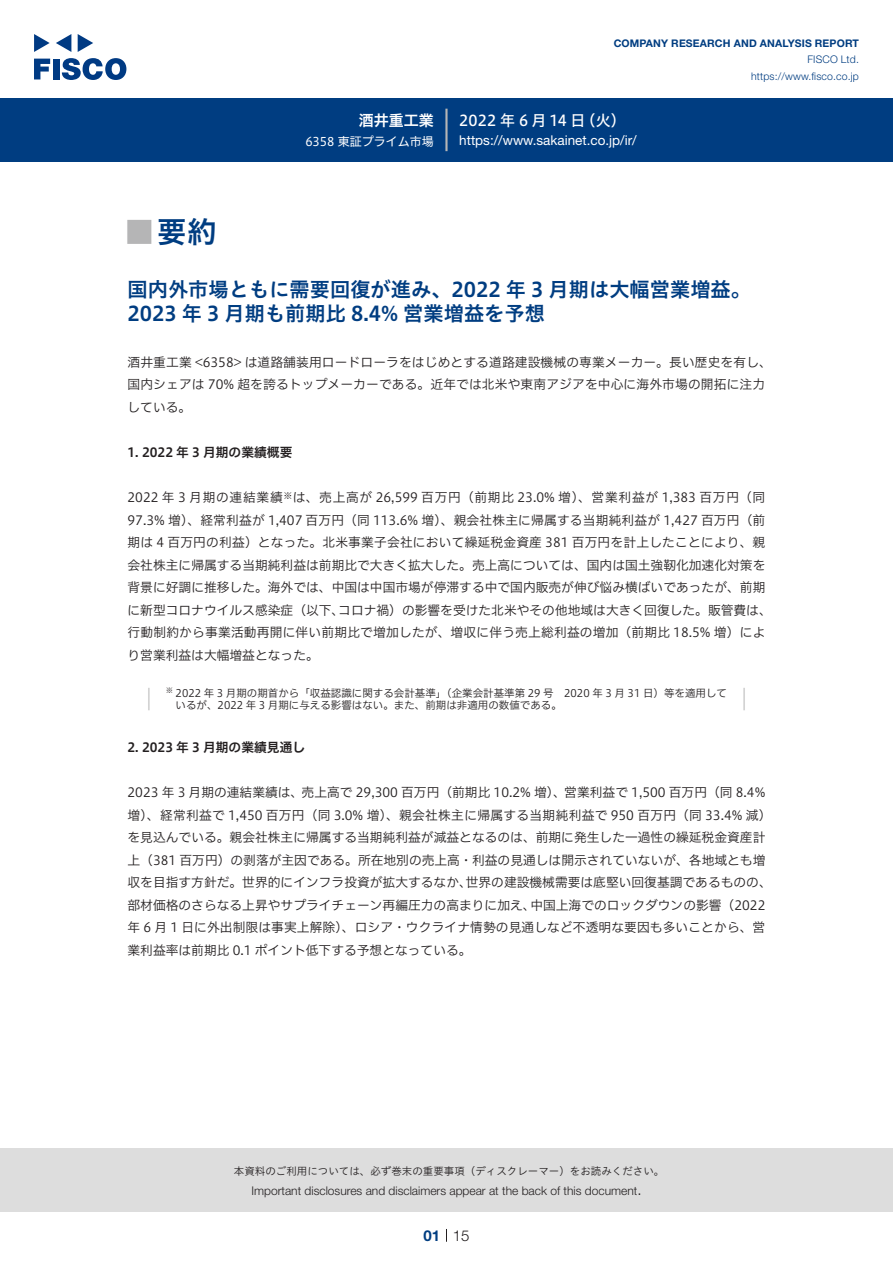
<style>
.page{position:relative;width:893px;height:1263px;background:#fff}
.page>*{position:absolute;margin:0;border:0;box-sizing:border-box;transform-origin:0 0}
.t1{font:30px "Hiragino UD Sans Std N W6";color:#003d81}
.t2{font:24px "Hiragino UD Sans Std N W6";color:#b5b5b6}
.t3{font:20.25px/24px "Hiragino UD Sans Std W6";color:#003d81}
.t4{font:15px "Hiragino UD Sans F Std N W5";letter-spacing:.005em;color:#fff}
.t5{font:15px "Hiragino UD Sans F Std N W6";color:#fff}
.t6{font:300 15px "Helvetica Neue LT Std";color:#231f20}
.t7{font:700 15px "Helvetica Neue LT Std";color:#003d81}
.t8{font:13.5px "Helvetica Neue LT Std";color:#fff}
.t9{font:12.75px/22.5px "Hiragino UD Sans F Std N W3";color:#231f20}
.t10{font:12.75px "Hiragino UD Sans F Std N W3";letter-spacing:.025em;color:#231f20}
.t11{font:12.75px "Hiragino UD Sans F Std N W3";letter-spacing:.055em;color:#231f20}
.t12{font:12.75px "Hiragino UD Sans F Std N W6";color:#231f20}
.t13{font:300 12px "Helvetica Neue LT Std";color:#231f20}
.t14{font:12px "Hiragino UD Sans F Std N W4";color:#fff}
.t15{font:10.5px "Hiragino UD Sans F Std N W3";color:#231f20}
.t16{font:10.5px "Hiragino UD Sans Std W3";color:#231f20}
.t17{font:700 10.5px "Helvetica Neue LT Std";letter-spacing:.015em;color:#003d81}
.t18{font:300 10.5px/16.5px "Helvetica Neue LT Std";letter-spacing:.015em;color:#003d81;text-align:right}
.t19{font:8.85px "Hiragino UD Sans F Std N W3";color:#231f20}
.t20{font:7.35px "Hiragino UD Sans F Std N W3";color:#231f20}
</style>
<div class="page">
<div style="left:0;top:1148px;width:893px;height:64px;background:#ddd"></div>
<svg style="left:34px;top:59px;width:16px;height:20px"></svg>
<div style="left:53px;top:59px;width:6px;height:20px;background:#003a83"></div>
<svg style="left:62px;top:58px;width:64px;height:22px"></svg>
<svg style="left:34px;top:34px;width:16px;height:18px"></svg>
<svg style="left:78px;top:34px;width:15px;height:18px"></svg>
<svg style="left:56px;top:34px;width:15px;height:18px"></svg>
<div style="left:0;top:98px;width:893px;height:64px;background:#003d81"></div>
<hr style="left:445px;top:109px;width:3px;height:42px;background:#b5b5b6">
<svg style="left:446px;top:1229px;width:1px;height:13px"></svg>
<hr style="left:148px;top:688px;width:2px;height:22px;background:#d3d3d3">
<hr style="left:743px;top:688px;width:2px;height:22px;background:#d3d3d3">
<p class="t5" style="left:359px;top:109px;width:76px">酒井重工業</p>
<p class="t14" style="left:305px;top:132px;width:130px">6358 東証プライム市場</p>
<p class="t17" style="left:614px;top:37px;width:247px">COMPANY RESEARCH AND ANALYSIS REPORT</p>
<p class="t18" style="left:751px;top:51px;width:109px">FISCO Ltd. https://www.fisco.co j p.</p>
<p class="t4" style="left:581px;top:109px;width:47px">（火(</p>
<p class="t4" style="left:459px;top:109px;width:128px">2022 年 6 月 14 日</p>
<p class="t8" style="left:459px;top:132px;width:179px">https://www.sakainet. c o j p. /i r/</p>
<h1 class="t1" style="left:157px;top:209px;width:61px">要約</h1>
<h2 class="t2" style="left:128px;top:213px;width:25px">█</h2>
<h3 class="t3" style="left:128px;top:276px;width:625px">国内外市場ともに需要回復が進み、2022 年 3 月期は大幅営業増益。<br>2023 年 3 月期も前期比 8.4% 営業増益を予想</h3>
<p class="t9" style="left:128px;top:350px;width:646px">酒井重工業 &lt;6358&gt; は道路舗装用ロードローラをはじめとする道路建設機械の専業メーカー。長い歴史を有し、国内シェアは 70% 超を誇るトップメーカーである。近年では北米や東南アジアを中心に海外市場の開拓に注力している。</p>
<p class="t12" style="left:128px;top:442px;width:166px">1. 2022 年 3 月期の業績概要</p>
<p class="t11" style="left:293px;top:488px;width:474px">は、売上高が 26,599 百万円（前期比 23.0% 増）、営業利益が 1,383 百万円（同</p>
<p class="t11" style="left:128px;top:488px;width:157px">2022 年 3 月期の連結業績</p>
<p class="t9" style="left:128px;top:508px;width:639px">97.3% 増）、経常利益が 1,407 百万円（同 113.6% 増）、親会社株主に帰属する当期純利益が 1,427 百万円（前</p>
<p class="t9" style="left:128px;top:530px;width:639px">期は 4 百万円の利益）となった。北米事業子会社において繰延税金資産 381 百万円を計上したことにより、親</p>
<p class="t9" style="left:128px;top:553px;width:639px">会社株主に帰属する当期純利益は前期比で大きく拡大した。売上高については、国内は国土強靭化加速化対策を</p>
<p class="t9" style="left:128px;top:575px;width:639px">背景に好調に推移した。海外では、中国は中国市場が停滞する中で国内販売が伸び悩み横ばいであったが、前期</p>
<p class="t9" style="left:338px;top:598px;width:435px">コロナ禍）の影響を受けた北米やその他地域は大きく回復した。販管費は、</p>
<p class="t19" style="left:283px;top:489px;width:10px">※</p>
<p class="t9" style="left:128px;top:598px;width:639px">に新型コロナウイルス感染症（以下、<br>行動制約から事業活動再開に伴い前期比で増加したが、増収に伴う売上総利益の増加（前期比 18.5% 増）により営業利益は大幅増益となった。</p>
<p class="t15" style="left:176px;top:685px;width:553px">2022 年 3 月期の期首から「収益認識に関する会計基準」（企業会計基準第 29 号　2020 年 3 月 31 日）等を適用して</p>
<p class="t20" style="left:166px;top:684px;width:9px">※</p>
<p class="t15" style="left:176px;top:697px;width:388px">いるが、2022 年 3 月期に与える影響はない。また、前期は非適用の数値である。</p>
<p class="t12" style="left:128px;top:738px;width:179px">2. 2023 年 3 月期の業績見通し</p>
<p class="t9" style="left:128px;top:780px;width:639px">2023 年 3 月期の連結業績は、売上高で 29,300 百万円（前期比 10.2% 増）、営業利益で 1,500 百万円（同 8.4%</p>
<p class="t10" style="left:128px;top:805px;width:646px">増）、経常利益で 1,450 百万円（同 3.0% 増）、親会社株主に帰属する当期純利益で 950 百万円（同 33.4% 減(</p>
<p class="t9" style="left:128px;top:825px;width:639px">を見込んでいる。親会社株主に帰属する当期純利益が減益となるのは、前期に発生した一過性の繰延税金資産計</p>
<p class="t9" style="left:128px;top:848px;width:639px">上（381 百万円）の剥落が主因である。所在地別の売上高・利益の見通しは開示されていないが、各地域とも増</p>
<p class="t9" style="left:466px;top:870px;width:307px">世界の建設機械需要は底堅い回復基調であるものの、</p>
<p class="t9" style="left:128px;top:870px;width:346px">収を目指す方針だ。世界的にインフラ投資が拡大するなか、</p>
<p class="t9" style="left:128px;top:893px;width:639px">部材価格のさらなる上昇やサプライチェーン再編圧力の高まりに加え、<br>年 6 月 1 日に外出制限は事実上解除）、ロシア・ウクライナ情勢の見通しなど不透明な要因も多いことから、営業利益率は前期比 0.1 ポイント低下する予想となっている。</p>
<p class="t9" style="left:530px;top:893px;width:237px">中国上海でのロックダウンの影響)2022</p>
<p class="t16" style="left:234px;top:1163px;width:432px">本資料のご利用については、必ず巻末の重要事項（ディスクレーマー）をお読みください。</p>
<p class="t6" style="left:637px;top:1180px;width:6px">.</p>
<p class="t13" style="left:251px;top:1183px;width:387px">Important disclosures and disclaimers appear at the back of this document</p>
<p class="t7" style="left:423px;top:1226px;width:18px">01</p>
<p class="t6" style="left:453px;top:1226px;width:18px">15</p>
</div>
